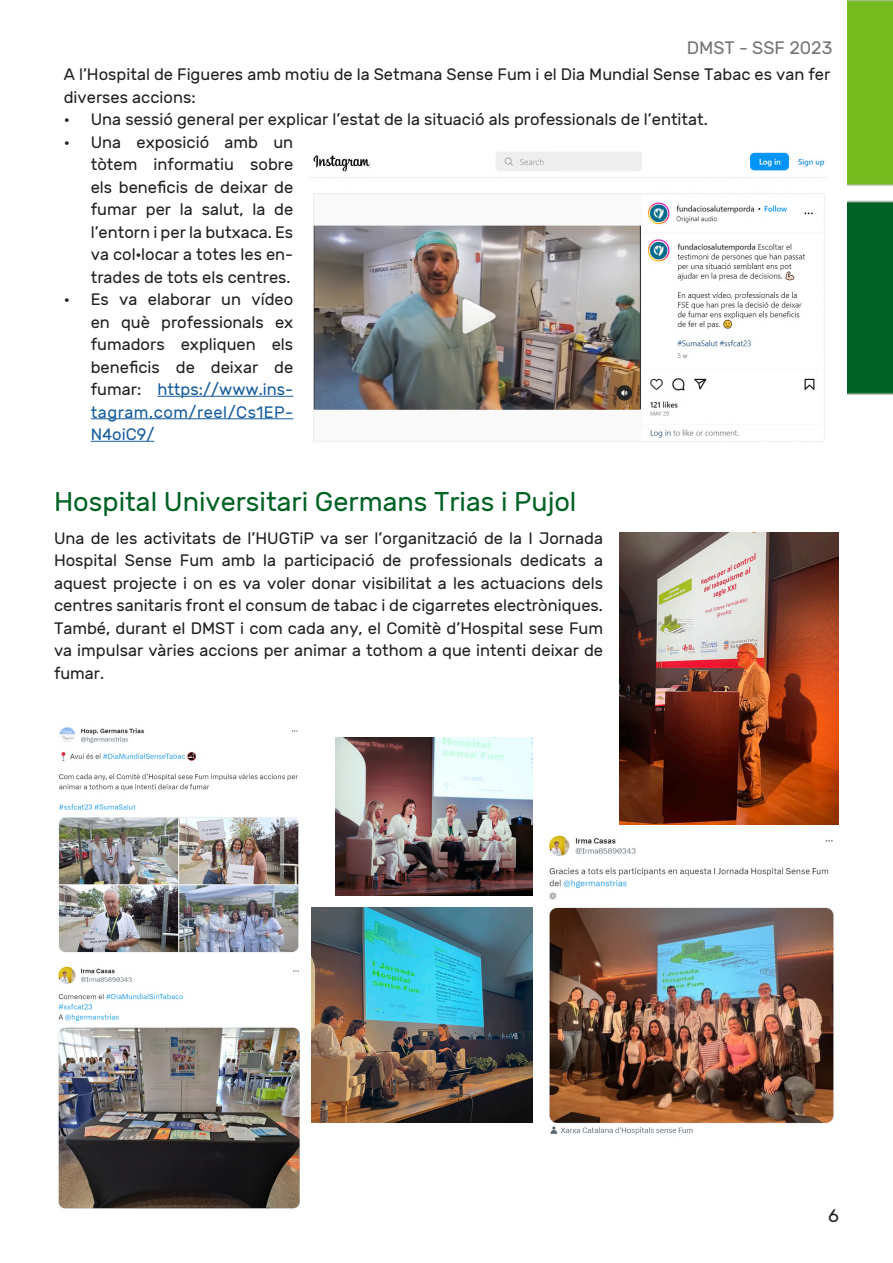
<style>
.page{position:relative;width:893px;height:1263px;background:#fff}
.page>*{position:absolute;margin:0;border:0;box-sizing:border-box;transform-origin:0 0}
.t1{font:27px "Rubik";color:#006224}
.t2{font:18px "Rubik";color:#727477}
.t3{font:18px "Rubik";color:#231f20}
.t4{font:16.5px/22.5px "Rubik";color:#231f20;text-align:justify}
.s1{color:#175d9e}
</style>
<div class="page">
<img style="left:848px;top:0;width:45px;height:395px">
<hr style="left:157px;top:396px;width:136px;height:1px;background:#175d9e">
<hr style="left:91px;top:418px;width:202px;height:1px;background:#175d9e">
<hr style="left:91px;top:441px;width:63px;height:1px;background:#175d9e">
<img style="left:309px;top:152px;width:517px;height:290px">
<img style="left:549px;top:835px;width:285px;height:300px">
<img style="left:312px;top:907px;width:221px;height:216px">
<img style="left:336px;top:737px;width:197px;height:159px">
<img style="left:619px;top:532px;width:220px;height:293px">
<img style="left:58px;top:966px;width:242px;height:243px">
<img style="left:58px;top:727px;width:241px;height:226px">
<p class="t2" style="left:687px;top:38px;width:147px">DMST - SSF 2023</p>
<p class="t4" style="left:64px;top:64px;width:768px">A l’Hospital de Figueres amb motiu de la Setmana Sense Fum i el Dia Mundial Sense Tabac es van fer diverses accions:</p>
<p class="t4" style="left:64px;top:109px;width:646px">• Una sessió general per explicar l’estat de la situació als professionals de l’entitat.</p>
<p class="t4" style="left:91px;top:131px;width:204px;text-indent:-27px">• Una exposició amb un tòtem informatiu sobre els beneficis de deixar de fumar per la salut, la de l’entorn i per la butxaca. Es va col·locar a totes les en&shy;trades de tots els centres.</p>
<p class="t4" style="left:91px;top:289px;width:204px;text-indent:-27px">• Es va elaborar un vídeo en què professionals ex fumadors expliquen els beneficis de deixar de fumar: <span class="s1">https://www.ins&shy;tagram.com/reel/Cs1EP-N4oiC9/</span></p>
<p class="t1" style="left:54px;top:487px;width:524px">Hospital Universitari Germans Trias i Pujol</p>
<p class="t4" style="left:54px;top:527px;width:551px">Una de les activitats de l’HUGTiP va ser l’organització de la I Jornada Hospital Sense Fum amb la participació de professionals dedicats a aquest projecte i on es va voler donar visibilitat a les actuacions dels centres sanitaris front el consum de tabac i de cigarretes electròniques.</p>
<p class="t4" style="left:54px;top:617px;width:551px">També, durant el DMST i com cada any, el Comitè d’Hospital sese Fum va impulsar vàries accions per animar a tothom a que intenti deixar de fumar.</p>
<p class="t3" style="left:828px;top:1206px;width:12px">6</p>
</div>
